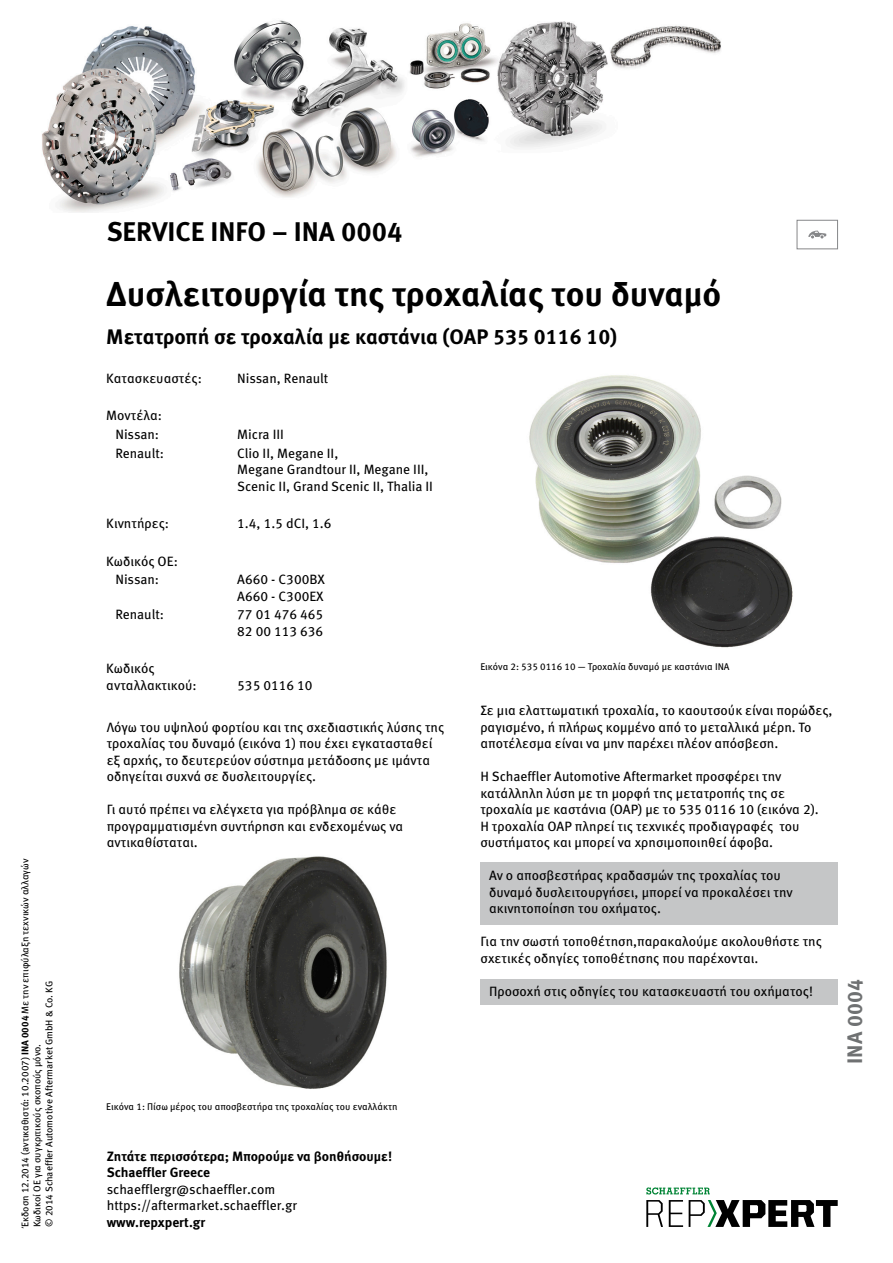
<style>
.page{position:relative;width:893px;height:1263px;background:#fff}
.page>*{position:absolute;margin:0;border:0;box-sizing:border-box;transform-origin:0 0}
.t1{font:700 34.5px "Meta Pro";color:#000}
.t2{font:700 27px "Meta Pro";color:#000}
.t3{font:700 21px "Meta Pro";color:#000}
.t4{font:700 21px "Meta Pro";color:#6f7172}
.t5{font:13.5px/16.5px "Meta Pro";color:#000}
.t6{font:700 13.5px/16.5px "Meta Pro";color:#000}
.t7{font:9.75px/12px "Meta Pro";color:#000}
.s1{font-weight:700}
</style>
<div class="page">
<div style="left:480px;top:862px;width:358px;height:62px;background:#c5c6c7"></div>
<img style="left:179px;top:856px;width:208px;height:233px">
<img style="left:529px;top:375px;width:264px;height:273px">
<div style="left:480px;top:980px;width:358px;height:25px;background:#c5c6c7"></div>
<div style="left:797px;top:220px;width:41px;height:29px;border:1px solid #868789"></div>
<svg style="left:808px;top:231px;width:18px;height:7px"></svg>
<img style="left:42px;top:20px;width:679px;height:193px">
<svg style="left:646px;top:1200px;width:17px;height:27px"></svg>
<svg style="left:669px;top:1200px;width:14px;height:27px"></svg>
<svg style="left:689px;top:1200px;width:149px;height:27px"></svg>
<svg style="left:646px;top:1187px;width:64px;height:7px"></svg>
<p class="t7" style="left:19px;top:1227px;width:370px;rotate:-90deg">Έκδοση 12.2014 (aντικαθιστά: 10.2007) <span class="s1">INA 0004</span> Με την επιφύλαξη τεχνικών αλλαγών<br>Κωδικοί ΟΕ για συγκριτικούς σκοπούς μόνο.<br>© 2014 Schaeffler Automotive Aftermarket GmbH &amp; Co. KG</p>
<h2 class="t2" style="left:107px;top:210px;width:297px">SERVICE INFO – INA 0004</h2>
<h1 class="t1" style="left:106px;top:267px;width:616px">Δυσλειτουργία της τροχαλίας του δυναμό</h1>
<h3 class="t3" style="left:106px;top:320px;width:512px">Μετατροπή σε τροχαλία με καστάνια (ΟΑΡ 535 0116 10)</h3>
<p class="t5" style="left:106px;top:369px;width:97px">Κατασκευαστές:</p>
<p class="t5" style="left:237px;top:369px;width:92px">Nissan, Renault</p>
<p class="t5" style="left:106px;top:405px;width:57px;line-height:18.8px;text-align:center">Μοντέλα:<br>Nissan:</p>
<p class="t5" style="left:237px;top:425px;width:48px">Micra III</p>
<p class="t5" style="left:115px;top:444px;width:50px">Renault:</p>
<p class="t5" style="left:237px;top:444px;width:197px">Clio II, Megane II,<br>Megane Grandtour II, Megane III,<br>Scenic II, Grand Scenic II, Thalia II</p>
<p class="t5" style="left:106px;top:514px;width:64px">Κινητήρες:</p>
<p class="t5" style="left:237px;top:514px;width:96px">1.4, 1.5 dCI, 1.6</p>
<p class="t5" style="left:115px;top:551px;width:64px;line-height:18.8px;text-indent:-9px">Κωδικός ΟΕ:<br>Nissan:</p>
<p class="t5" style="left:237px;top:570px;width:89px">A660 - C300BX<br>A660 - C300EX</p>
<p class="t5" style="left:115px;top:606px;width:50px">Renault:</p>
<p class="t5" style="left:237px;top:606px;width:88px">77 01 476 465<br>82 00 113 636</p>
<p class="t5" style="left:106px;top:659px;width:92px">Κωδικός ανταλλακτικού:</p>
<p class="t5" style="left:237px;top:676px;width:77px">535 0116 10</p>
<p class="t5" style="left:107px;top:718px;width:339px">Λόγω του υψηλού φορτίου και της σχεδιαστικής λύσης της τροχαλίας του δυναμό (εικόνα 1) που έχει εγκατασταθεί εξ αρχής, το δευτερεύον σύστημα μετάδοσης με ιμάντα οδηγείται συχνά σε δυσλειτουργίες.</p>
<p class="t5" style="left:107px;top:800px;width:298px">Γι αυτό πρέπει να ελέγχετα για πρόβλημα σε κάθε προγραμματισμένη συντήρηση και ενδεχομένως να αντικαθίσταται.</p>
<p class="t7" style="left:480px;top:660px;width:251px">Εικόνα 2: 535 0116 10 — Τροχαλία δυναμό με καστάνια INA</p>
<p class="t5" style="left:480px;top:701px;width:354px">Σε μια ελαττωματική τροχαλία, το καουτσούκ είναι πορώδες, ραγισμένο, ή πλήρως κομμένο από το μεταλλικά μέρη. Το αποτέλεσμα είναι να μην παρέχει πλέον απόσβεση.</p>
<p class="t5" style="left:480px;top:767px;width:340px">Η Schaeffler Automotive Aftermarket προσφέρει την κατάλληλη λύση με τη μορφή της μετατροπής της σε τροχαλία με καστάνια (ΟΑΡ) με το 535 0116 10 (εικόνα 2).<br>Η τροχαλία ΟΑΡ πληρεί τις τεχνικές προδιαγραφές του συστήματος και μπορεί να χρησιμοποιηθεί άφοβα.</p>
<p class="t5" style="left:489px;top:866px;width:305px">Αν ο αποσβεστήρας κραδασμών της τροχαλίας του δυναμό δυσλειτουργήσει, μπορεί να προκαλέσει την ακινητοποίηση του οχήματος.</p>
<p class="t5" style="left:480px;top:932px;width:343px">Για την σωστή τοποθέτηση,παρακαλούμε ακολουθήστε της σχετικές οδηγίες τοποθέτησης που παρέχονται.</p>
<p class="t5" style="left:489px;top:982px;width:326px">Προσοχή στις οδηγίες του κατασκευαστή του οχήματος!</p>
<h3 class="t4" style="left:838px;top:1064px;width:86px;rotate:-90deg">INA 0004</h3>
<p class="t7" style="left:106px;top:1100px;width:293px">Εικόνα 1: Πίσω μέρος του αποσβεστήρα της τροχαλίας του εναλλάκτη</p>
<p class="t6" style="left:107px;top:1147px;width:287px">Ζητάτε περισσότερα; Μπορούμε να βοηθήσουμε!<br>Schaeffler Greece</p>
<p class="t5" style="left:107px;top:1180px;width:192px">schaefflergr@schaeffler.com https://aftermarket.schaeffler.gr</p>
<p class="t6" style="left:107px;top:1213px;width:100px">www.repxpert.gr</p>
</div>
